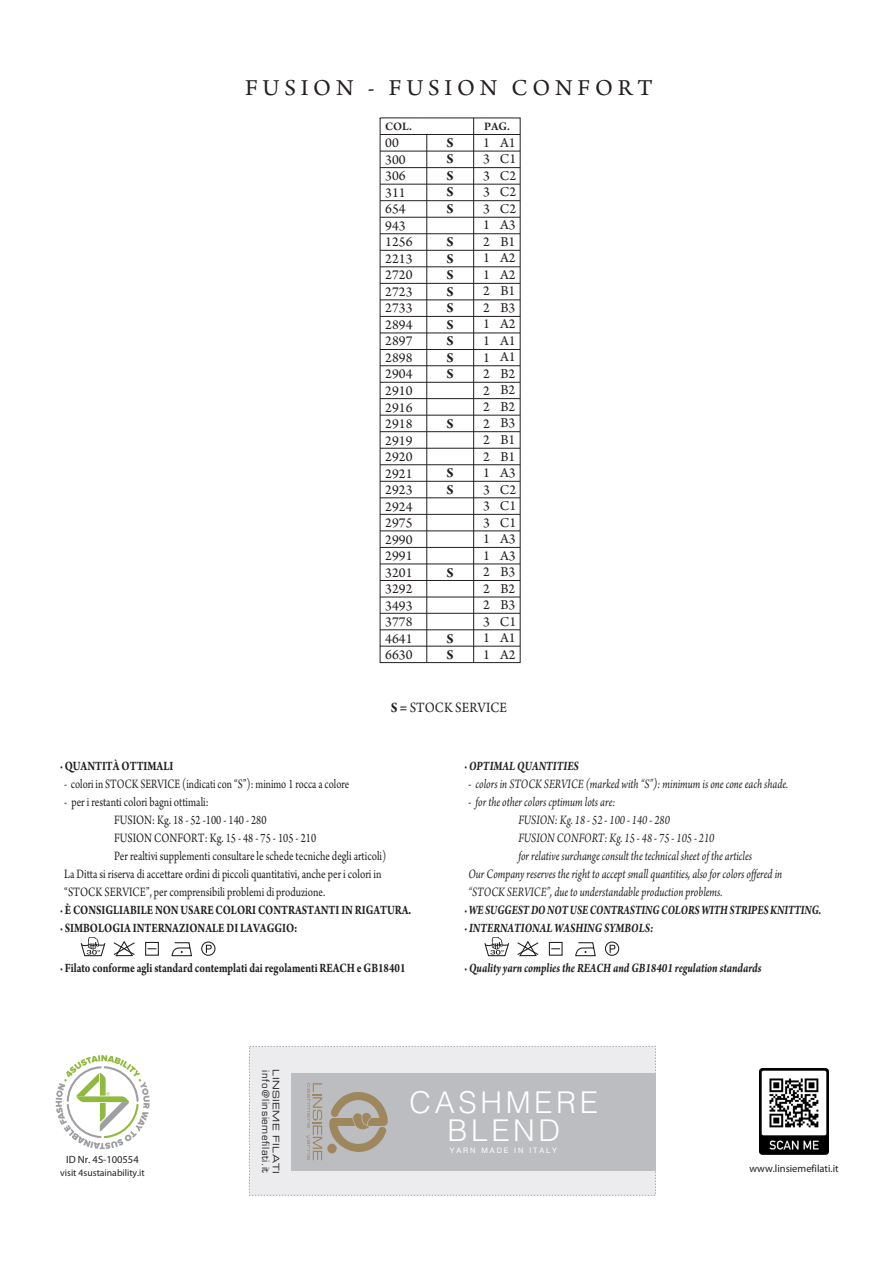
<style>
.page{position:relative;width:893px;height:1276px;background:#fff}
.page>*{position:absolute;margin:0;border:0;box-sizing:border-box;transform-origin:0 0}
.t1{font:300 30px/28.5px "Helvetica";letter-spacing:.12em;color:#fff;text-align:center}
.t2{font:24px "Arno Pro";letter-spacing:.2em;color:#231f20}
.t3{font:15px "Arno Pro";color:#231f20;scale:.9 1}
.t4{font:14.25px/16.5px "Arno Pro";color:#231f20;text-align:justify}
.t5{font:700 14.25px/16.5px "Arno Pro";color:#231f20;text-align:justify}
.t6{font:italic 13.5px "Arno Pro";color:#231f20;scale:.8 1}
.t7{font:13.5px "Arno Pro";color:#231f20;scale:.8 1}
.t8{font:700 13.5px/18px "Arno Pro";color:#231f20;scale:.8 1}
.t9{font:italic 700 13.5px "Arno Pro";color:#231f20;scale:.8 1}
.t10{font:13.5px "Arno Pro";color:#231f20;scale:.77 1}
.t11{font:italic 700 13.5px "Arno Pro";color:#231f20;scale:.78 1}
.t12{font:600 12px "Arno Pro";color:#231f20}
.t13{font:10.5px "Myriad Pro";color:#231f20}
.t14{font:9.75px "Myriad Pro";color:#231f20}
.t15{font:9.75px "Eurostile";letter-spacing:.06em;color:#231f20}
.t16{font:9px "Eurostile Extended Two";letter-spacing:.04em;color:#231f20}
.t17{font:7.5px "Helvetica Neue";letter-spacing:.25em;color:#fff}
.s1{font-weight:700}
.s2{font-style:normal}
</style>
<div class="page">
<svg style="left:379px;top:117px;width:142px;height:546px"></svg>
<hr style="left:380px;top:151px;width:140px;height:1px;background:#231f20">
<hr style="left:380px;top:167px;width:140px;height:1px;background:#231f20">
<hr style="left:380px;top:184px;width:140px;height:1px;background:#231f20">
<hr style="left:380px;top:200px;width:140px;height:1px;background:#231f20">
<hr style="left:380px;top:217px;width:140px;height:1px;background:#231f20">
<hr style="left:380px;top:233px;width:140px;height:1px;background:#231f20">
<hr style="left:380px;top:250px;width:140px;height:1px;background:#231f20">
<hr style="left:380px;top:266px;width:140px;height:1px;background:#231f20">
<hr style="left:380px;top:283px;width:140px;height:1px;background:#231f20">
<hr style="left:380px;top:299px;width:140px;height:1px;background:#231f20">
<hr style="left:380px;top:316px;width:140px;height:1px;background:#231f20">
<hr style="left:380px;top:333px;width:140px;height:1px;background:#231f20">
<hr style="left:380px;top:349px;width:140px;height:1px;background:#231f20">
<hr style="left:426px;top:134px;width:1px;height:528px;background:#231f20">
<hr style="left:473px;top:118px;width:1px;height:544px;background:#231f20">
<hr style="left:380px;top:365px;width:140px;height:1px;background:#231f20">
<hr style="left:380px;top:382px;width:140px;height:1px;background:#231f20">
<div style="left:201px;top:941px;width:14px;height:15px;border:1px solid #231f20;border-radius:50%"></div>
<svg style="left:206px;top:944px;width:6px;height:9px"></svg>
<div style="left:145px;top:942px;width:14px;height:13px;border:1px solid #231f20"></div>
<svg style="left:113px;top:940px;width:22px;height:17px"></svg>
<svg style="left:171px;top:942px;width:21px;height:14px"></svg>
<div style="left:605px;top:941px;width:14px;height:15px;border:1px solid #231f20;border-radius:50%"></div>
<svg style="left:610px;top:944px;width:5px;height:9px"></svg>
<div style="left:549px;top:942px;width:14px;height:13px;border:1px solid #231f20"></div>
<svg style="left:517px;top:940px;width:22px;height:17px"></svg>
<svg style="left:575px;top:942px;width:21px;height:14px"></svg>
<svg style="left:80px;top:937px;width:26px;height:19px"></svg>
<svg style="left:484px;top:937px;width:25px;height:19px"></svg>
<div style="left:249px;top:1046px;width:407px;height:149px;background:#ececee;border:1px dashed #a8a9ad"></div>
<div style="left:291px;top:1073px;width:364px;height:97px;background:#bcbdc0"></div>
<svg style="left:327px;top:1143px;width:10px;height:10px"></svg>
<svg style="left:329px;top:1092px;width:59px;height:60px"></svg>
<svg style="left:306px;top:1083px;width:16px;height:77px"></svg>
<svg style="left:56px;top:1055px;width:94px;height:94px"></svg>
<img style="left:759px;top:1068px;width:70px;height:86px">
<hr style="left:380px;top:398px;width:140px;height:1px;background:#231f20">
<hr style="left:380px;top:415px;width:140px;height:1px;background:#231f20">
<hr style="left:380px;top:431px;width:140px;height:1px;background:#231f20">
<hr style="left:380px;top:448px;width:140px;height:1px;background:#231f20">
<hr style="left:380px;top:464px;width:140px;height:1px;background:#231f20">
<hr style="left:380px;top:481px;width:140px;height:1px;background:#231f20">
<hr style="left:380px;top:497px;width:140px;height:1px;background:#231f20">
<hr style="left:380px;top:514px;width:140px;height:1px;background:#231f20">
<hr style="left:380px;top:530px;width:140px;height:1px;background:#231f20">
<hr style="left:380px;top:547px;width:140px;height:1px;background:#231f20">
<hr style="left:380px;top:563px;width:140px;height:1px;background:#231f20">
<hr style="left:380px;top:580px;width:140px;height:1px;background:#231f20">
<hr style="left:380px;top:597px;width:140px;height:1px;background:#231f20">
<hr style="left:380px;top:613px;width:140px;height:1px;background:#231f20">
<hr style="left:380px;top:629px;width:140px;height:1px;background:#231f20">
<hr style="left:380px;top:646px;width:140px;height:1px;background:#231f20">
<hr style="left:380px;top:134px;width:140px;height:1px;background:#231f20">
<h2 class="t2" style="left:245px;top:79px;width:409px">FUSION - FUSION CONFORT</h2>
<p class="t12" style="left:385px;top:122px;width:28px">COL.</p>
<p class="t12" style="left:484px;top:122px;width:27px">PAG.</p>
<p class="t4" style="left:385px;top:136px;width:29px;text-align:left">00<br>300<br>306<br>311<br>654<br>943<br>1256<br>2213<br>2720<br>2723<br>2733<br>2894<br>2897<br>2898<br>2904<br>2910<br>2916<br>2918<br>2919<br>2920<br>2921<br>2923<br>2924<br>2975<br>2990<br>2991<br>3201<br>3292<br>3493<br>3778<br>4641<br>6630</p>
<p class="t4" style="left:483px;top:135px;width:8px">1<br>3<br>3<br>3<br>3<br>1<br>2<br>1<br>1<br>2<br>2<br>1<br>1<br>1<br>2<br>2<br>2<br>2<br>2<br>2<br>1<br>3<br>3<br>3<br>1<br>1<br>2<br>2<br>2<br>3<br>1<br>1</p>
<p class="t4" style="left:500px;top:135px;width:18px">A1<br>C1<br>C2<br>C2<br>C2<br>A3<br>B1<br>A2<br>A2<br>B1<br>B3<br>A2<br>A1<br>A1<br>B2<br>B2<br>B2<br>B3<br>B1<br>B1<br>A3<br>C2<br>C1<br>C1<br>A3<br>A3<br>B3<br>B2<br>B3<br>C1<br>A1<br>A2</p>
<p class="t5" style="left:447px;top:135px;width:9px">S S S S S</p>
<p class="t5" style="left:447px;top:235px;width:9px">S S S S S S S S S</p>
<p class="t5" style="left:447px;top:416px;width:9px">S</p>
<p class="t5" style="left:447px;top:466px;width:9px">S<br>S</p>
<p class="t5" style="left:447px;top:565px;width:9px">S</p>
<p class="t5" style="left:447px;top:631px;width:9px">S<br>S</p>
<p class="t3" style="left:391px;top:702px;width:131px"><span class="s1">S =</span> STOCK SERVICE</p>
<p class="t8" style="left:60px;top:757px;width:143px">· QUANTITÀ OTTIMALI</p>
<p class="t10" style="left:64px;top:778px;width:372px">- colori in STOCK SERVICE (indicati con “S”): minimo 1 rocca a colore</p>
<p class="t7" style="left:64px;top:796px;width:182px">- per i restanti colori bagni ottimali:</p>
<p class="t7" style="left:114px;top:814px;width:192px">FUSION: Kg. 18 - 52 -100 - 140 - 280</p>
<p class="t7" style="left:114px;top:832px;width:254px">FUSION CONFORT: Kg. 15 - 48 - 75 - 105 - 210</p>
<p class="t7" style="left:114px;top:850px;width:342px">Per realtivi supplementi consultare le schede tecniche degli articoli)</p>
<p class="t7" style="left:64px;top:868px;width:398px">La Ditta si riserva di accettare ordini di piccoli quantitativi, anche per i colori in</p>
<p class="t7" style="left:64px;top:886px;width:328px">“STOCK SERVICE”, per comprensibili problemi di produzione.</p>
<p class="t8" style="left:60px;top:901px;width:440px">· È CONSIGLIABILE NON USARE COLORI CONTRASTANTI IN RIGATURA. · SIMBOLOGIA INTERNAZIONALE DI LAVAGGIO:</p>
<p class="t8" style="left:60px;top:960px;width:433px">· Filato conforme agli standard contemplati dai regolamenti REACH e GB18401</p>
<p class="t9" style="left:464px;top:760px;width:145px"><span class="s2">·</span> OPTIMAL QUANTITIES</p>
<p class="t6" style="left:468px;top:778px;width:401px">- colors in STOCK SERVICE (marked with “S”): minimum is one cone each shade.</p>
<p class="t6" style="left:468px;top:796px;width:185px">- for the other colors cptimum lots are:</p>
<p class="t6" style="left:518px;top:814px;width:191px">FUSION: Kg. 18 - 52 - 100 - 140 - 280</p>
<p class="t6" style="left:518px;top:832px;width:247px">FUSION CONFORT: Kg. 15 - 48 - 75 - 105 - 210</p>
<p class="t6" style="left:518px;top:850px;width:294px">for relative surchange consult the technical sheet of the articles</p>
<p class="t6" style="left:468px;top:868px;width:394px">Our Company reserves the right to accept small quantities, also for colors offered in</p>
<p class="t6" style="left:468px;top:886px;width:319px">“STOCK SERVICE”, due to understandable production problems.</p>
<p class="t11" style="left:464px;top:904px;width:459px"><span class="s2">·</span> WE SUGGEST DO NOT USE CONTRASTING COLORS WITH STRIPES KNITTING.</p>
<p class="t9" style="left:464px;top:922px;width:238px"><span class="s2">·</span> INTERNATIONAL WASHING SYMBOLS:</p>
<p class="t9" style="left:464px;top:963px;width:373px"><span class="s2">·</span> Quality yarn complies the REACH and GB18401 regulation standards</p>
<p class="t13" style="left:66px;top:1155px;width:74px">ID Nr. 4S-100554</p>
<p class="t14" style="left:60px;top:1168px;width:86px">visit 4sustainability.it</p>
<p class="t15" style="left:269px;top:1070px;width:104px;rotate:90deg">info@linsiemefilati.it</p>
<p class="t16" style="left:282px;top:1069px;width:106px;rotate:90deg">LINSIEME FILATI</p>
<h1 class="t1" style="left:410px;top:1090px;width:190px">CASHMERE<br>BLEND</h1>
<p class="t17" style="left:450px;top:1146px;width:109px">YARN MADE IN ITALY</p>
<p class="t13" style="left:750px;top:1164px;width:91px">www.linsiemefilati.it</p>
</div>
